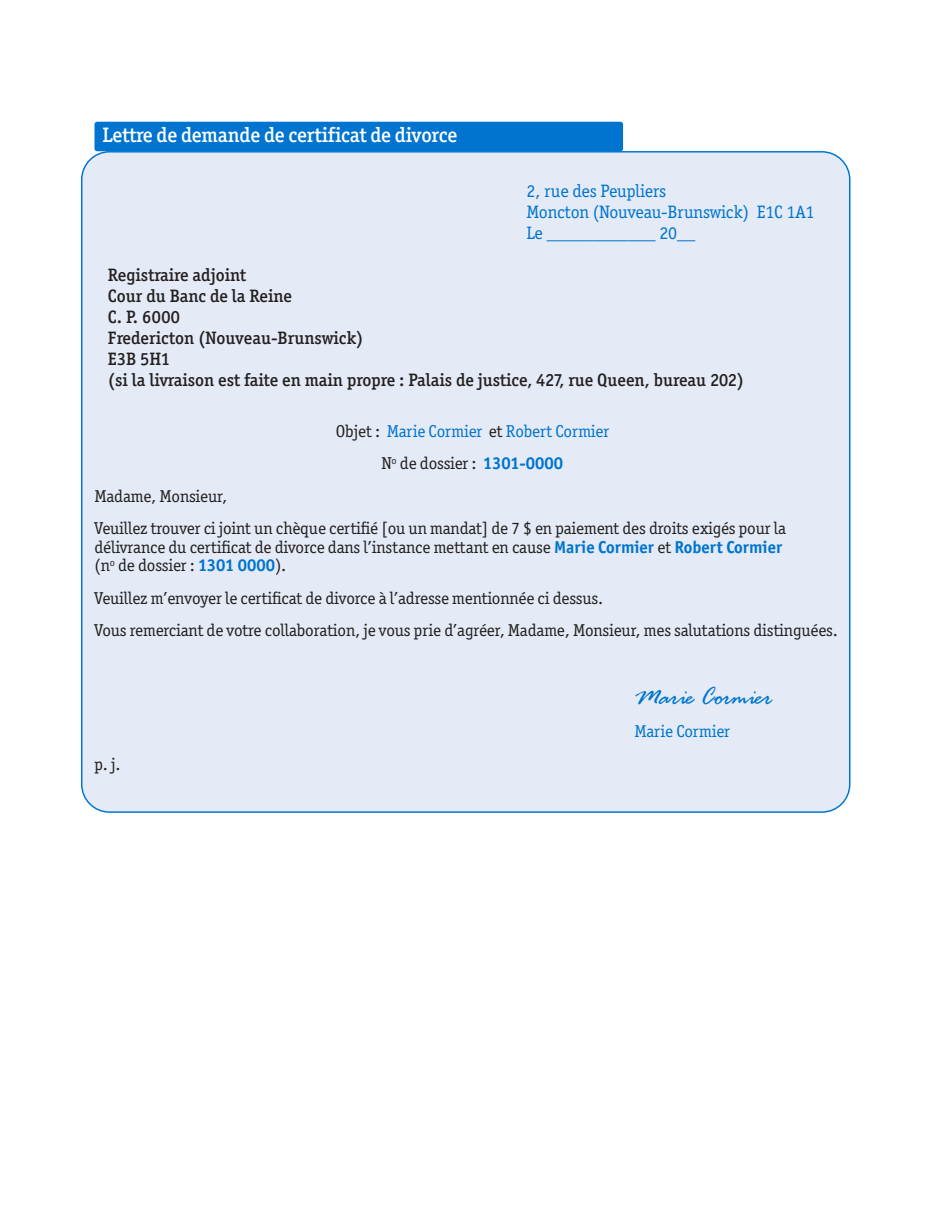
<style>
.page{position:relative;width:945px;height:1215px;background:#fff}
.page>*{position:absolute;margin:0;border:0;box-sizing:border-box;transform-origin:0 0}
.t1{font:27px "Rage Italic Plain";letter-spacing:-.02em;color:#0074ce}
.t2{font:500 21px "Officina Ser ITC";letter-spacing:-.01em;color:#fff}
.t3{font:500 18px/21px "Officina Ser ITC";color:#231f20}
.t4{font:18px/21px "Officina Ser ITC Std";letter-spacing:-.01em;color:#0074ce}
.t5{font:17.25px/32.2px "Officina Ser ITC Std";letter-spacing:-.01em;color:#231f20}
.t6{font:17.25px/32.2px "Officina Ser ITC Std";letter-spacing:-.01em;color:#0074ce;text-align:center}
.s1{color:#231f20}
.s2{font-family:"Officina Sans ITC Std";font-weight:700}
.s3{font-family:"Officina Sans ITC Std";font-weight:700;color:#0074ce}
</style>
<div class="page">
<div style="left:94px;top:122px;width:529px;height:29px;background:#0074ce;border-radius:3px"></div>
<div style="left:81px;top:151px;width:769px;height:662px;background:#e4ebf6"></div>
<p class="t2" style="left:102px;top:127px;width:356px">Lettre de demande de certificat de divorce</p>
<p class="t4" style="left:526px;top:182px;width:290px">2, rue des Peupliers<br>Moncton (Nouveau-Brunswick) E1C 1A1<br>Le ____________ 20__</p>
<p class="t3" style="left:108px;top:266px;width:638px">Registraire adjoint<br>Cour du Banc de la Reine<br>C. P. 6000<br>Fredericton (Nouveau-Brunswick)<br>E3B 5H1<br>(si la livraison est faite en main propre : Palais de justice, 427, rue Queen, bureau 202)</p>
<p class="t6" style="left:336px;top:417px;width:275px"><span class="s1">Objet :</span> Marie Cormier <span class="s1">et</span> Robert Cormier<br><span class="s1">N</span><sup>o</sup> <span class="s1">de dossier :</span> <span class="s2">1301-0000</span></p>
<p class="t5" style="left:94px;top:481px;width:693px">Madame, Monsieur,<br>Veuillez trouver ci joint un chèque certifié [ou un mandat] de 7 $ en paiement des droits exigés pour la</p>
<p class="t5" style="left:94px;top:539px;width:689px;line-height:18.8px">délivrance du certificat de divorce dans l’instance mettant en cause <span class="s3">Marie Cormier</span> et <span class="s3">Robert Cormier </span>(n<sup>o</sup> de dossier : <span class="s3">1301 0000</span>).</p>
<p class="t5" style="left:94px;top:583px;width:745px">Veuillez m’envoyer le certificat de divorce à l’adresse mentionnée ci dessus.<br>Vous remerciant de votre collaboration, je vous prie d’agréer, Madame, Monsieur, mes salutations distinguées.</p>
<p class="t5" style="left:94px;top:749px;width:28px">p. j.</p>
<h1 class="t1" style="left:634px;top:688px;width:140px">Marie Cormier</h1>
<p class="t6" style="left:634px;top:717px;width:97px">Marie Cormier</p>
</div>
